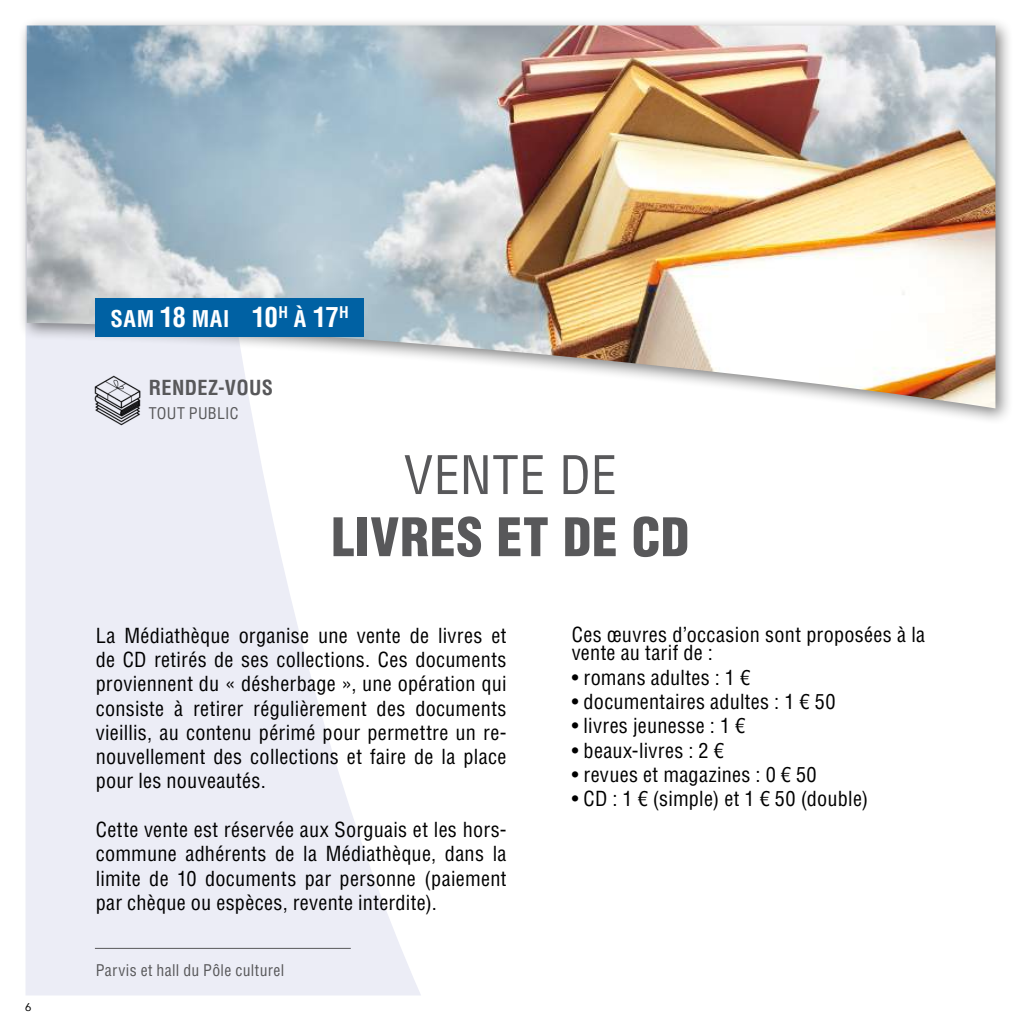
<style>
.page{position:relative;width:1021px;height:1021px;background:#fff}
.page>*{position:absolute;margin:0;border:0;box-sizing:border-box;transform-origin:0 0}
.t1{font:900 condensed 51.75px "Helvetica LT Std";letter-spacing:.015em;color:#58585a}
.t2{font:condensed 51.75px "Helvetica LT Std";letter-spacing:.02em;color:#58585a}
.t3{font:700 condensed 22.5px "Helvetica LT Std";letter-spacing:.03em;color:#fff}
.t4{font:condensed 20.25px/24.3px "Helvetica LT Std";letter-spacing:.015em;color:#000;text-align:justify}
.t5{font:700 condensed 20.25px "Helvetica LT Std";letter-spacing:.015em;color:#58585a}
.t6{font:condensed 15.75px "Helvetica LT Std";letter-spacing:.02em;color:#58585a}
.t7{font:11.25px "Avenir";color:#000}
.s1{font-size:27px}
</style>
<div class="page">
<svg style="left:26px;top:426px;width:395px;height:569px;fill:#ecedf6"></svg>
<div style="left:17px;top:16px;width:996px;height:410px;background:#000;opacity:.5"></div>
<img style="left:27px;top:26px;width:968px;height:382px">
<hr style="left:95px;top:947px;width:256px;height:1px;background:#58585a">
<img style="left:92px;top:374px;width:50px;height:51px">
<div style="left:95px;top:298px;width:269px;height:38px;background:#0061a3"></div>
<p class="t7" style="left:25px;top:997px;width:8px">6</p>
<p class="t3" style="left:111px;top:305px;width:240px">SAM <span class="s1">18</span> MAI <span class="s1">10</span><sup>H</sup> À <span class="s1">17</span><sup>H</sup></p>
<p class="t5" style="left:149px;top:375px;width:126px">RENDEZ-VOUS</p>
<p class="t6" style="left:149px;top:403px;width:91px">TOUT PUBLIC</p>
<h1 class="t2" style="left:404px;top:443px;width:214px">VENTE DE</h1>
<h1 class="t1" style="left:331px;top:504px;width:359px">LIVRES ET DE CD</h1>
<p class="t4" style="left:96px;top:623px;width:412px">La Médiathèque organise une vente de livres et de CD retirés de ses collections. Ces documents proviennent du « désherbage », une opération qui consiste à retirer régulièrement des documents vieillis, au contenu périmé pour permettre un re&shy;nouvellement des collections et faire de la place pour les nouveautés.</p>
<p class="t4" style="left:96px;top:817px;width:412px">Cette vente est réservée aux Sorguais et les hors&shy;commune adhérents de la Médiathèque, dans la limite de 10 documents par personne (paiement par chèque ou espèces, revente interdite).</p>
<p class="t6" style="left:96px;top:960px;width:190px">Parvis et hall du Pôle culturel</p>
<p class="t4" style="left:571px;top:626px;width:355px;line-height:18px">Ces œuvres d’occasion sont proposées à la vente au tarif de :</p>
<p class="t4" style="left:571px;top:665px;width:180px">• romans adultes : 1 €</p>
<p class="t4" style="left:571px;top:689px;width:265px">• documentaires adultes : 1 € 50</p>
<p class="t4" style="left:571px;top:713px;width:175px">• livres jeunesse : 1 €</p>
<p class="t4" style="left:571px;top:738px;width:154px">• beaux-livres : 2 €</p>
<p class="t4" style="left:571px;top:762px;width:246px">• revues et magazines : 0 € 50</p>
<p class="t4" style="left:571px;top:786px;width:298px">• CD : 1 € (simple) et 1 € 50 (double)</p>
</div>
